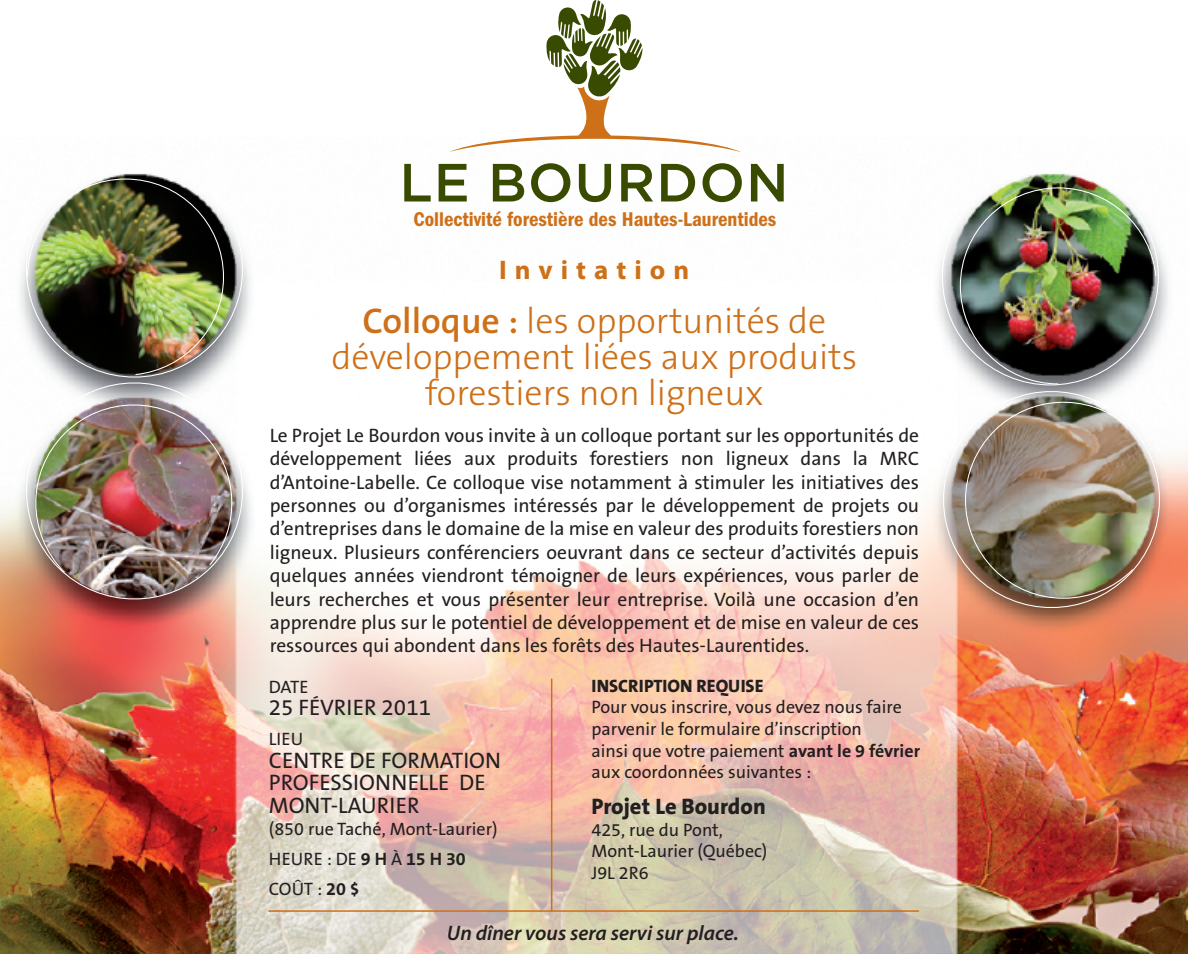
<style>
.page{position:relative;width:1188px;height:954px;background:#fff}
.page>*{position:absolute;margin:0;border:0;box-sizing:border-box;transform-origin:0 0}
.t1{font:300 36px/36px "The Sans B3";color:#ce7018;text-align:center}
.t2{font:700 27px "Myriad Pro";letter-spacing:.3em;color:#ce7018}
.t3{font:22.5px/22.5px "The Sans B5 Plain";color:#231f20}
.t4{font:800 22.5px "The Sans B8";color:#231f20}
.t5{font:italic 600 21px "Myriad Pro";color:#231f20}
.t6{font:600 condensed 20.7px "Franklin Gothic";color:#ce7018}
.t7{font:19.5px/23.4px "The Sans B5 Plain";color:#231f20;text-align:justify}
.t8{font:18px/21.6px "The Sans B5 Plain";color:#231f20}
.t9{font:800 18px "The Sans B8";color:#231f20}
.s1{font-family:"The Sans B6";font-weight:600}
.s2{font-family:"The Sans B7";font-weight:700}
</style>
<div class="page">
<img style="left:0;top:163px;width:1188px;height:791px">
<img style="left:959px;top:187px;width:198px;height:193px">
<img style="left:931px;top:380px;width:239px;height:240px">
<img style="left:26px;top:178px;width:199px;height:193px">
<img style="left:14px;top:371px;width:241px;height:239px">
<svg style="left:404px;top:164px;width:27px;height:38px"></svg>
<svg style="left:439px;top:164px;width:28px;height:38px"></svg>
<svg style="left:493px;top:164px;width:31px;height:38px"></svg>
<svg style="left:531px;top:163px;width:39px;height:39px"></svg>
<svg style="left:579px;top:164px;width:32px;height:38px"></svg>
<svg style="left:621px;top:164px;width:32px;height:38px"></svg>
<svg style="left:661px;top:164px;width:34px;height:38px"></svg>
<svg style="left:703px;top:163px;width:39px;height:39px"></svg>
<svg style="left:751px;top:164px;width:33px;height:38px"></svg>
<svg style="left:450px;top:0;width:291px;height:152px"></svg>
<hr style="left:551px;top:679px;width:1px;height:232px;background:#ce7018">
<hr style="left:269px;top:910px;width:649px;height:2px;background:#ce7018">
<p class="t6" style="left:413px;top:213px;width:364px">Collectivité forestière des Hautes-Laurentides</p>
<h2 class="t2" style="left:499px;top:259px;width:192px">Invitation</h2>
<h1 class="t1" style="left:332px;top:304px;width:527px"><span class="s1">Colloque :</span> les opportunités de développement liées aux produits forestiers non ligneux</h1>
<p class="t7" style="left:270px;top:424px;width:651px">Le Projet Le Bourdon vous invite à un colloque portant sur les opportunités de développement liées aux produits forestiers non ligneux dans la MRC d’Antoine-Labelle. Ce colloque vise notamment à stimuler les initiatives des personnes ou d’organismes intéressés par le développement de projets ou d’entreprises dans le domaine de la mise en valeur des produits forestiers non ligneux. Plusieurs conférenciers oeuvrant dans ce secteur d’activités depuis quelques années viendront témoigner de leurs expériences, vous parler de leurs recherches et vous présenter leur entreprise. Voilà une occasion d’en apprendre plus sur le potentiel de développement et de mise en valeur de ces ressources qui abondent dans les forêts des Hautes-Laurentides.</p>
<p class="t9" style="left:591px;top:676px;width:174px">INSCRIPTION REQUISE</p>
<p class="t8" style="left:591px;top:697px;width:330px">Pour vous inscrire, vous devez nous faire parvenir le formulaire d’inscription<br>ainsi que votre paiement <span class="s2">avant le 9 février </span>aux coordonnées suivantes :</p>
<p class="t4" style="left:591px;top:795px;width:176px">Projet Le Bourdon</p>
<p class="t8" style="left:591px;top:819px;width:178px">425, rue du Pont,<br>Mont-Laurier (Québec)<br>J9L 2R6</p>
<p class="t8" style="left:269px;top:676px;width:41px">DATE</p>
<p class="t3" style="left:269px;top:697px;width:164px">25 FÉVRIER 2011</p>
<p class="t8" style="left:269px;top:729px;width:36px">LIEU</p>
<p class="t3" style="left:269px;top:749px;width:234px">CENTRE DE FORMATION<br>PROFESSIONNELLE DE<br>MONT-LAURIER</p>
<p class="t8" style="left:269px;top:815px;width:230px;line-height:30px">(850 rue Taché, Mont-Laurier)<br>HEURE:DE<span class="s2">9H</span>À<span class="s2">15H30<br></span>COÛT : <span class="s2">20 $</span></p>
<p class="t5" style="left:447px;top:925px;width:293px">Un dîner vous sera servi sur place.</p>
</div>
